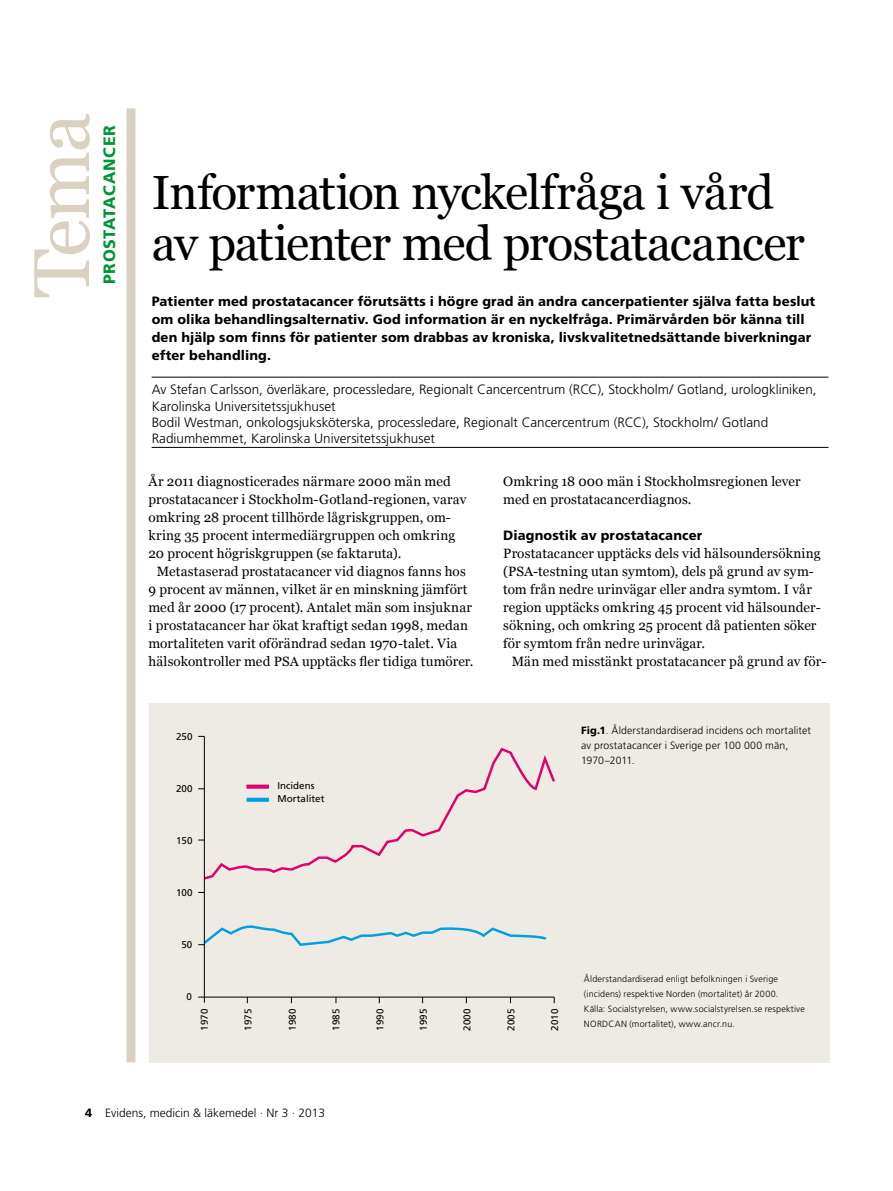
<style>
.page{position:relative;width:893px;height:1191px;background:#fff}
.page>*{position:absolute;margin:0;border:0;box-sizing:border-box;transform-origin:0 0}
.t1{font:78.9px "Georgia";color:#dbd1c2}
.t2{font:48px/51px "Georgia";letter-spacing:-.025em;color:#000}
.t3{font:800 16.5px "Frutiger SLLOTF";letter-spacing:.035em;color:#009534}
.t4{font:13.5px/18px "Georgia";letter-spacing:.01em;color:#000}
.t5{font:800 13.5px/18px "Frutiger SLLOTF";letter-spacing:.01em;color:#000}
.t6{font:300 13.5px/16.2px "Frutiger SLLOTF";color:#000}
.t7{font:300 12px "Frutiger SLLOTF";color:#000}
.t8{font:300 10.5px/15px "Frutiger SLLOTF";letter-spacing:.01em;color:#000}
.t9{font:9.75px/13.5px "Frutiger SLLOTF";color:#000}
.t10{font:300 9px/15px "Frutiger SLLOTF";letter-spacing:.015em;color:#000}
.s1{font-weight:800}
</style>
<div class="page">
<div style="left:126px;top:108px;width:9px;height:954px;background:#dbd1c2"></div>
<hr style="left:152px;top:377px;width:676px;height:1px;background:#000">
<hr style="left:152px;top:447px;width:676px;height:1px;background:#000">
<div style="left:149px;top:703px;width:680px;height:359px;background:#eeebe5"></div>
<svg style="left:201px;top:746px;width:354px;height:135px"></svg>
<hr style="left:204px;top:736px;width:1px;height:266px;background:#000">
<hr style="left:198px;top:996px;width:356px;height:1px;background:#000">
<svg style="left:247px;top:784px;width:22px;height:4px"></svg>
<svg style="left:247px;top:797px;width:22px;height:4px"></svg>
<svg style="left:198px;top:925px;width:349px;height:22px"></svg>
<h1 class="t1" style="left:14px;top:298px;width:187px;rotate:-90deg">Tema</h1>
<p class="t3" style="left:100px;top:284px;width:160px;rotate:-90deg">Prostatacanc er</p>
<h2 class="t2" style="left:152px;top:168px;width:655px">Information nyckelfråga i vård av patienter med prostatacancer</h2>
<p class="t5" style="left:152px;top:292px;width:665px">Patienter med prostatacancer förutsätts i högre grad än andra cancerpatienter själva fatta beslut om olika behandlingsalternativ. God information är en nyckelfråga. Primärvården bör känna till den hjälp som finns för patienter som drabbas av kroniska, livskvalitetnedsättande biverkningar efter behandling.</p>
<p class="t6" style="left:152px;top:382px;width:666px">Av Stefan Carlsson, överläkare, processledare, Regionalt Cancercentrum (RCC), Stockholm/ Gotland, urologkliniken, Karolinska Universitetssjukhuset<br>Bodil Westman, onkologsjuksköterska, processledare, Regionalt Cancercentrum (RCC), Stockholm/ Gotland Radiumhemmet, Karolinska Universitetssjukhuset</p>
<p class="t4" style="left:148px;top:473px;width:319px">År 2011 diagnosticerades närmare 2000 män med prostatacancer i Stockholm-Gotland-regionen, varav omkring 28 procent tillhörde lågriskgruppen, om&shy;kring 35 procent intermediärgruppen och omkring 20 procent högriskgruppen (se faktaruta).</p>
<p class="t4" style="left:148px;top:563px;width:327px;text-indent:9px">Metastaserad prostatacancer vid diagnos fanns hos 9 procent av männen, vilket är en minskning jämfört med år 2000 (17 procent). Antalet män som insjuknar i prostatacancer har ökat kraftigt sedan 1998, medan mortaliteten varit oförändrad sedan 1970-talet. Via hälsokontroller med PSA upptäcks fler tidiga tumörer.</p>
<p class="t9" style="left:176px;top:730px;width:18px">250</p>
<p class="t9" style="left:176px;top:781px;width:18px">200</p>
<p class="t9" style="left:176px;top:833px;width:18px">150</p>
<p class="t9" style="left:176px;top:885px;width:18px">100</p>
<p class="t9" style="left:181px;top:937px;width:12px">50</p>
<p class="t9" style="left:277px;top:778px;width:49px">Incidens<br>Mortalitet</p>
<p class="t4" style="left:503px;top:473px;width:299px">Omkring 18 000 män i Stockholmsregionen lever med en prostatacancerdiagnos.</p>
<p class="t5" style="left:503px;top:526px;width:201px">Diagnostik av prostatacancer</p>
<p class="t4" style="left:503px;top:545px;width:319px">Prostatacancer upptäcks dels vid hälsoundersökning (PSA-testning utan symtom), dels på grund av sym&shy;tom från nedre urinvägar eller andra symtom. I vår region upptäcks omkring 45 procent vid hälsounder&shy;sökning, och omkring 25 procent då patienten söker för symtom från nedre urinvägar.</p>
<p class="t4" style="left:512px;top:653px;width:316px">Män med misstänkt prostatacancer på grund av för-</p>
<p class="t8" style="left:581px;top:722px;width:231px"><span class="s1">Fig.1</span>. Ålderstandardiserad incidens och mortalitet av prostatacancer i Sverige per 100 000 män,<br>1970–2011.</p>
<p class="t9" style="left:186px;top:990px;width:7px">0</p>
<p class="t9" style="left:198px;top:1030px;width:23px;rotate:-90deg">1970</p>
<p class="t9" style="left:241px;top:1030px;width:23px;rotate:-90deg">1975</p>
<p class="t9" style="left:285px;top:1030px;width:23px;rotate:-90deg">1980</p>
<p class="t9" style="left:329px;top:1030px;width:23px;rotate:-90deg">1985</p>
<p class="t9" style="left:373px;top:1030px;width:23px;rotate:-90deg">1990</p>
<p class="t9" style="left:417px;top:1030px;width:23px;rotate:-90deg">1995</p>
<p class="t9" style="left:460px;top:1030px;width:23px;rotate:-90deg">2000</p>
<p class="t9" style="left:504px;top:1030px;width:23px;rotate:-90deg">2005</p>
<p class="t9" style="left:548px;top:1030px;width:23px;rotate:-90deg">2010</p>
<p class="t10" style="left:584px;top:971px;width:222px">Ålderstandardiserad enligt befolkningen i Sverige (incidens) respektive Norden (mortalitet) år 2000.<br>Källa: Socialstyrelsen, www.socialstyrelsen.se respektive NORDCAN (mortalitet), www.ancr.nu.</p>
<p class="t7" style="left:85px;top:1106px;width:242px"><span class="s1">4</span> Evidens, medicin &amp; läkemedel · Nr 3 · 2013</p>
</div>
